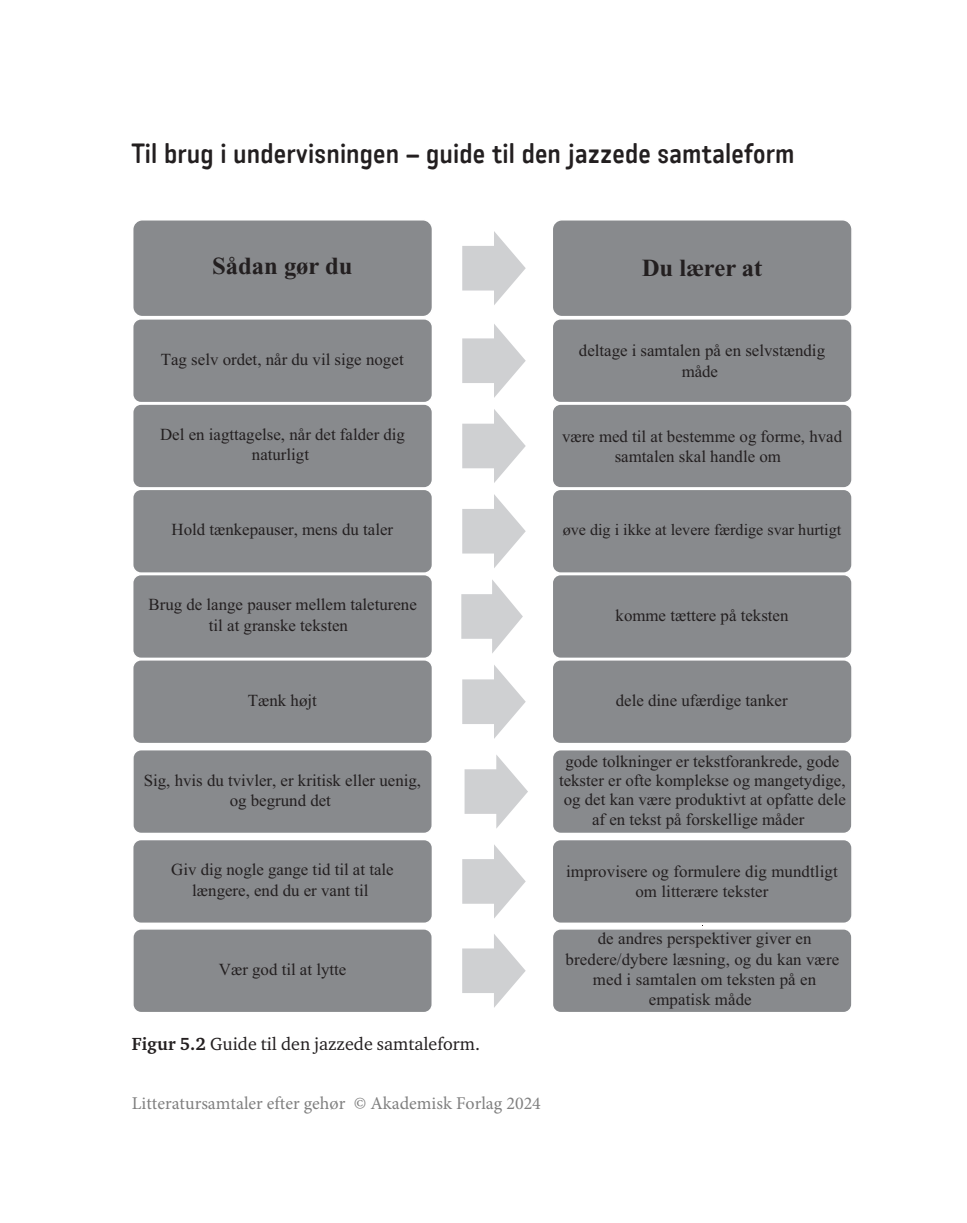
<style>
.page{position:relative;width:967px;height:1223px;background:#fff}
.page>*{position:absolute;margin:0;border:0;box-sizing:border-box;transform-origin:0 0}
.t1{font:27px "Katarine Bold CE";letter-spacing:.005em;color:#231f20}
.t2{font:700 24.53px "Times New Roman";color:#231f20}
.t3{font:18px "Minion Pro";color:#808080}
.t4{font:18px "Charter ITC";color:#231f20}
.t5{font:16.88px/20.2px "Times New Roman";color:#231f20;text-align:center}
.t6{font:16.2px "Times New Roman";color:#231f20}
.s1{font-weight:700}
</style>
<div class="page">
<div style="left:133px;top:220px;width:299px;height:97px;background:#888a8d;border-radius:10px"></div>
<div style="left:132px;top:219px;width:301px;height:98px;border:2px solid #fff;border-radius:10px"></div>
<svg style="left:462px;top:231px;width:64px;height:74px"></svg>
<div style="left:552px;top:220px;width:300px;height:97px;background:#888a8d;border-radius:10px"></div>
<div style="left:551px;top:219px;width:302px;height:98px;border:2px solid #fff;border-radius:10px"></div>
<div style="left:133px;top:319px;width:299px;height:84px;background:#888a8d;border-radius:8px"></div>
<div style="left:132px;top:318px;width:301px;height:85px;border:2px solid #fff;border-radius:8px"></div>
<svg style="left:462px;top:324px;width:64px;height:74px"></svg>
<div style="left:552px;top:319px;width:300px;height:84px;background:#888a8d;border-radius:8px"></div>
<div style="left:551px;top:318px;width:302px;height:85px;border:2px solid #fff;border-radius:8px"></div>
<div style="left:133px;top:404px;width:299px;height:84px;background:#888a8d;border-radius:8px"></div>
<div style="left:132px;top:403px;width:301px;height:86px;border:2px solid #fff;border-radius:8px"></div>
<svg style="left:462px;top:409px;width:64px;height:74px"></svg>
<div style="left:552px;top:404px;width:300px;height:84px;background:#888a8d;border-radius:8px"></div>
<div style="left:551px;top:403px;width:302px;height:86px;border:2px solid #fff;border-radius:8px"></div>
<div style="left:133px;top:489px;width:299px;height:84px;background:#888a8d;border-radius:8px"></div>
<div style="left:132px;top:488px;width:301px;height:86px;border:2px solid #fff;border-radius:8px"></div>
<svg style="left:462px;top:494px;width:64px;height:74px"></svg>
<div style="left:552px;top:489px;width:300px;height:84px;background:#888a8d;border-radius:8px"></div>
<div style="left:551px;top:488px;width:302px;height:86px;border:2px solid #fff;border-radius:8px"></div>
<div style="left:133px;top:574px;width:299px;height:84px;background:#888a8d;border-radius:8px"></div>
<div style="left:132px;top:574px;width:301px;height:85px;border:2px solid #fff;border-radius:8px"></div>
<svg style="left:461px;top:580px;width:62px;height:73px"></svg>
<div style="left:552px;top:574px;width:300px;height:84px;background:#888a8d;border-radius:8px"></div>
<div style="left:551px;top:574px;width:302px;height:85px;border:2px solid #fff;border-radius:8px"></div>
<div style="left:133px;top:660px;width:299px;height:83px;background:#888a8d;border-radius:8px"></div>
<div style="left:132px;top:659px;width:301px;height:85px;border:2px solid #fff;border-radius:8px"></div>
<svg style="left:462px;top:665px;width:64px;height:74px"></svg>
<div style="left:552px;top:660px;width:300px;height:83px;background:#888a8d;border-radius:8px"></div>
<div style="left:551px;top:659px;width:302px;height:85px;border:2px solid #fff;border-radius:8px"></div>
<div style="left:133px;top:749px;width:299px;height:84px;background:#888a8d;border-radius:8px"></div>
<div style="left:132px;top:749px;width:301px;height:85px;border:2px solid #fff;border-radius:8px"></div>
<svg style="left:464px;top:755px;width:64px;height:73px"></svg>
<div style="left:552px;top:749px;width:300px;height:84px;background:#888a8d;border-radius:8px"></div>
<div style="left:551px;top:749px;width:301px;height:85px;border:2px solid #fff;border-radius:8px"></div>
<div style="left:133px;top:839px;width:299px;height:84px;background:#888a8d;border-radius:8px"></div>
<div style="left:132px;top:838px;width:301px;height:86px;border:2px solid #fff;border-radius:8px"></div>
<svg style="left:462px;top:844px;width:64px;height:74px"></svg>
<div style="left:552px;top:839px;width:300px;height:84px;background:#888a8d;border-radius:8px"></div>
<div style="left:551px;top:838px;width:302px;height:86px;border:2px solid #fff;border-radius:8px"></div>
<div style="left:133px;top:929px;width:299px;height:83px;background:#888a8d;border-radius:8px"></div>
<div style="left:132px;top:928px;width:301px;height:85px;border:2px solid #fff;border-radius:8px"></div>
<svg style="left:462px;top:934px;width:64px;height:74px"></svg>
<div style="left:552px;top:929px;width:300px;height:83px;background:#888a8d;border-radius:8px"></div>
<div style="left:551px;top:928px;width:301px;height:85px;border:2px solid #fff;border-radius:8px"></div>
<h1 class="t1" style="left:132px;top:137px;width:664px">Til brug i undervisningen – guide til den jazzede samtaleform</h1>
<h2 class="t2" style="left:212px;top:252px;width:142px">Sådan gør du</h2>
<h2 class="t2" style="left:642px;top:254px;width:122px">Du lærer at</h2>
<p class="t5" style="left:161px;top:351px;width:244px">Tag selv ordet, når du vil sige noget</p>
<p class="t5" style="left:579px;top:342px;width:248px">deltage i samtalen på en selvstændig måde</p>
<p class="t5" style="left:160px;top:426px;width:246px">Del en iagttagelse, når det falder dig naturligt</p>
<p class="t5" style="left:562px;top:427px;width:282px">være med til at bestemme og forme, hvad samtalen skal handle om</p>
<p class="t5" style="left:171px;top:521px;width:223px">Hold tænkepauser, mens du taler</p>
<p class="t6" style="left:563px;top:524px;width:280px">øve dig i ikke at levere færdige svar hurtigt</p>
<p class="t5" style="left:148px;top:596px;width:270px">Brug de lange pauser mellem taleturene til at granske teksten</p>
<p class="t5" style="left:615px;top:606px;width:174px">komme tættere på teksten</p>
<p class="t5" style="left:248px;top:691px;width:70px">Tænk højt</p>
<p class="t5" style="left:616px;top:691px;width:173px">dele dine ufærdige tanker</p>
<p class="t5" style="left:144px;top:771px;width:279px">Sig, hvis du tvivler, er kritisk eller uenig, og begrund det</p>
<p class="t5" style="left:559px;top:753px;width:288px;line-height:19.3px">gode tolkninger er tekstforankrede, gode tekster er ofte komplekse og mangetydige, og det kan være produktivt at opfatte dele af en tekst på forskellige måder</p>
<p class="t5" style="left:171px;top:861px;width:224px">Giv dig nogle gange tid til at tale længere, end du er vant til</p>
<p class="t5" style="left:566px;top:863px;width:273px">improvisere og formulere dig mundtligt om litterære tekster</p>
<p class="t5" style="left:219px;top:960px;width:129px">Vær god til at lytte</p>
<p class="t4" style="left:132px;top:1032px;width:350px"><span class="s1">Figur 5.2</span> Guide til den jazzede samtaleform.</p>
<p class="t3" style="left:132px;top:1091px;width:410px">Litteratursamtaler efter gehør © Akademisk Forlag 2024</p>
<p class="t5" style="left:565px;top:930px;width:275px">de andres perspektiver giver en bredere/dybere læsning, og du kan være med i samtalen om teksten på en empatisk måde</p>
</div>
